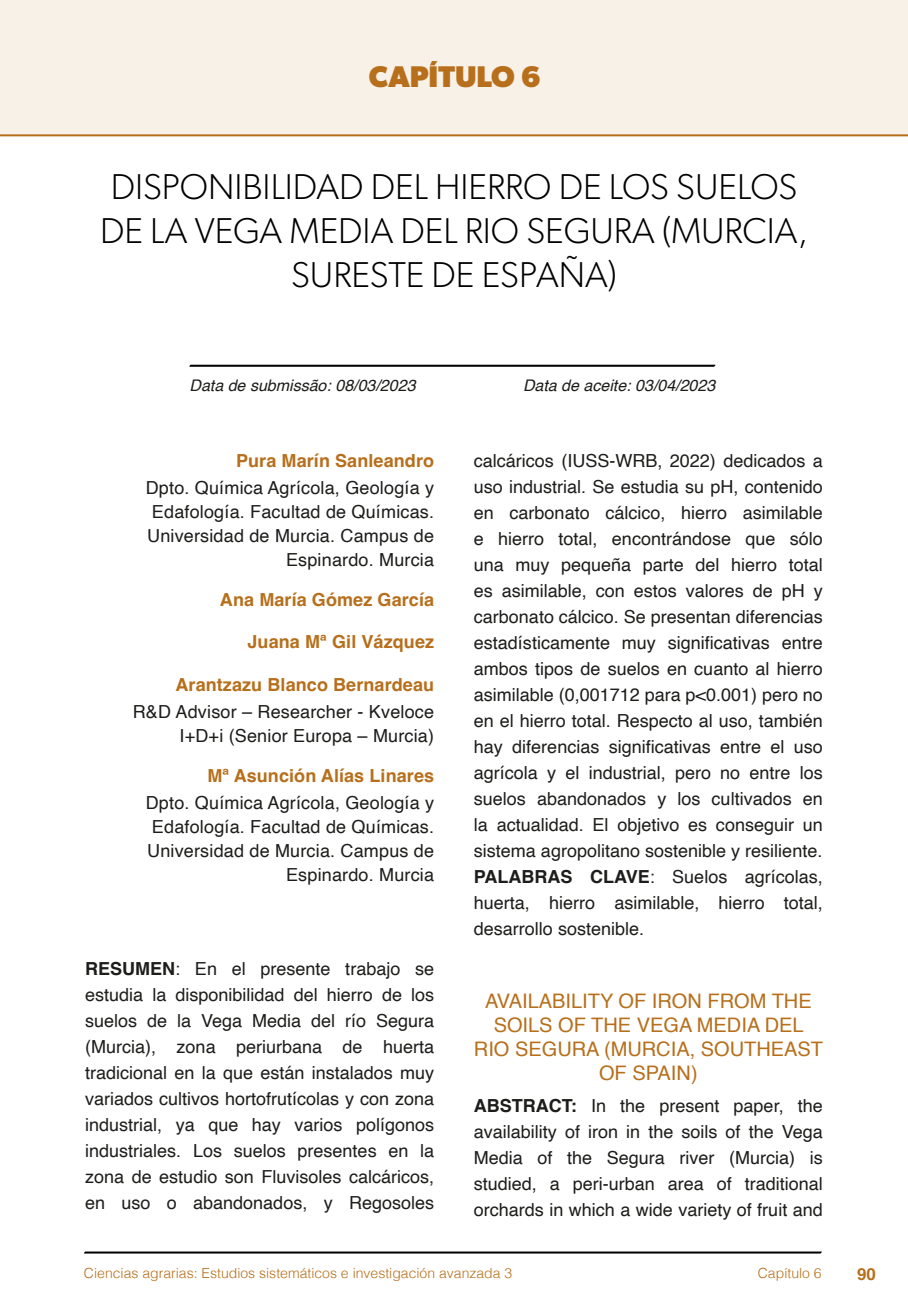
<style>
.page{position:relative;width:908px;height:1304px;background:#fff}
.page>*{position:absolute;margin:0;border:0;box-sizing:border-box;transform-origin:0 0}
.t1{font:300 36px/44px "Gibson";color:#000;text-align:center}
.t2{font:700 30px "Gibson";color:#b76f1b}
.t3{font:20px/24px "Helvetica";color:#b76f1b;text-align:center}
.t4{font:18px/26px "Helvetica";letter-spacing:.01em;color:#1d1d1b;text-align:right}
.t5{font:700 18px "Helvetica";letter-spacing:.005em;color:#b76f1b}
.t6{font:700 16.8px "Helvetica";color:#b76f1b}
.t7{font:italic 16px "Helvetica";color:#1d1d1b}
.t8{font:300 14px "Helvetica";color:#b76f1b}
.s1{font-weight:700}
</style>
<div class="page">
<svg style="left:84px;top:1251px;width:737px;height:3px;background:#515151"></svg>
<svg style="left:189px;top:364px;width:526px;height:3px;background:#4f4f4f"></svg>
<div style="left:0;top:0;width:907px;height:136px;background:#f8f1e8"></div>
<div style="left:44px;top:72px;width:68px;height:61px;background:#f8f1e8"></div>
<h2 class="t2" style="left:369px;top:58px;width:173px">CAPÍTULO 6</h2>
<h1 class="t1" style="left:100px;top:164px;width:709px">DISPONIBILIDAD DEL HIERRO DE LOS SUELOS<br>DE LA VEGA MEDIA DEL RIO SEGURA (MURCIA,<br>SURESTE DE ESPAÑA)</h1>
<p class="t7" style="left:189px;top:373px;width:227px">Data de submissão: 08/03/2023</p>
<p class="t5" style="left:236px;top:450px;width:199px">Pura Marín Sanleandro</p>
<p class="t4" style="left:146px;top:477px;width:290px;line-height:24px">Dpto. Química Agrícola, Geología y<br>Edafología. Facultad de Químicas.<br>Universidad de Murcia. Campus de<br>Espinardo. Murcia</p>
<p class="t5" style="left:220px;top:588px;width:215px">Ana María Gómez García</p>
<p class="t5" style="left:247px;top:631px;width:188px">Juana Mª Gil Vázquez</p>
<p class="t5" style="left:175px;top:674px;width:260px">Arantzazu Blanco Bernardeau</p>
<p class="t4" style="left:133px;top:701px;width:303px;line-height:24px">R&amp;D Advisor – Researcher - Kveloce<br>I+D+i (Senior Europa – Murcia)</p>
<p class="t5" style="left:207px;top:764px;width:228px">Mª Asunción Alías Linares</p>
<p class="t4" style="left:146px;top:791px;width:290px;line-height:24px">Dpto. Química Agrícola, Geología y<br>Edafología. Facultad de Químicas.<br>Universidad de Murcia. Campus de<br>Espinardo. Murcia</p>
<p class="t4" style="left:85px;top:956px;width:350px;text-align:justify"><span class="s1">RESUMEN</span>: En el presente trabajo se estudia la disponibilidad del hierro de los suelos de la Vega Media del río Segura (Murcia), zona periurbana de huerta tradicional en la que están instalados muy variados cultivos hortofrutícolas y con zona industrial, ya que hay varios polígonos industriales. Los suelos presentes en la zona de estudio son Fluvisoles calcáricos, en uso o abandonados, y Regosoles</p>
<p class="t7" style="left:523px;top:373px;width:194px">Data de aceite: 03/04/2023</p>
<p class="t4" style="left:473px;top:448px;width:350px;text-align:justify">calcáricos (IUSS-WRB, 2022) dedicados a uso industrial. Se estudia su pH, contenido en carbonato cálcico, hierro asimilable e hierro total, encontrándose que sólo una muy pequeña parte del hierro total es asimilable, con estos valores de pH y carbonato cálcico. Se presentan diferencias estadísticamente muy significativas entre ambos tipos de suelos en cuanto al hierro asimilable (0,001712 para p&lt;0.001) pero no en el hierro total. Respecto al uso, también hay diferencias significativas entre el uso agrícola y el industrial, pero no entre los suelos abandonados y los cultivados en la actualidad. El objetivo es conseguir un sistema agropolitano sostenible y resiliente.<br><span class="s1">PALABRAS CLAVE</span>: Suelos agrícolas, huerta, hierro asimilable, hierro total, desarrollo sostenible.</p>
<p class="t3" style="left:473px;top:990px;width:350px">AVAILABILITY OF IRON FROM THE<br>SOILS OF THE VEGA MEDIA DEL<br>RIO SEGURA (MURCIA, SOUTHEAST<br>OF SPAIN)</p>
<p class="t4" style="left:473px;top:1093px;width:350px;text-align:justify"><span class="s1">ABSTRACT:</span> In the present paper, the availability of iron in the soils of the Vega Media of the Segura river (Murcia) is studied, a peri-urban area of traditional orchards in which a wide variety of fruit and</p>
<p class="t8" style="left:84px;top:1261px;width:429px">Ciencias agrarias: Estudios sistemáticos e investigación avanzada 3</p>
<p class="t8" style="left:757px;top:1261px;width:65px">Capítulo 6</p>
<p class="t6" style="left:856px;top:1264px;width:20px">90</p>
</div>
